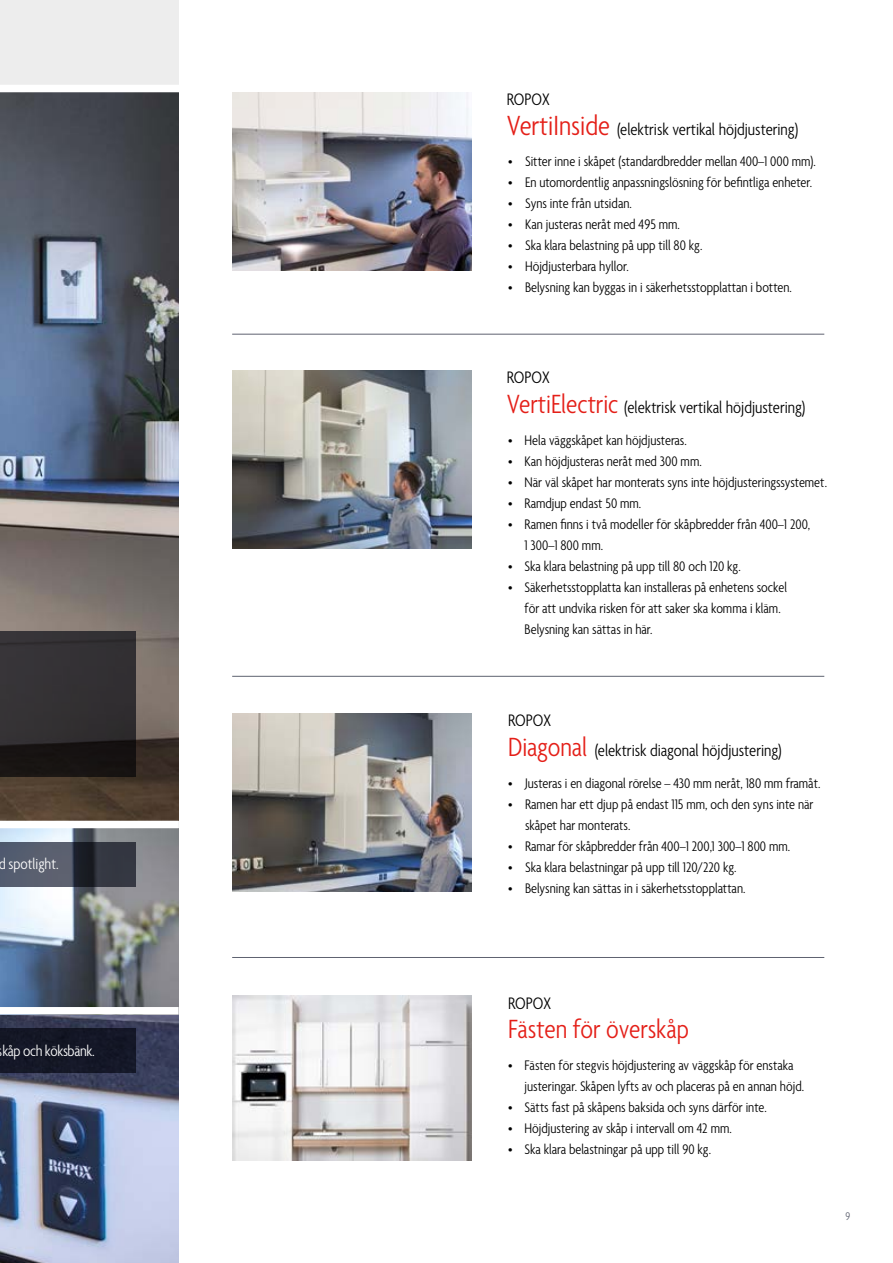
<style>
.page{position:relative;width:893px;height:1263px;background:#fff}
.page>*{position:absolute;margin:0;border:0;box-sizing:border-box;transform-origin:0 0}
.t1{font:300 condensed 30px "Agenda";color:#e41f18}
.t2{font:300 condensed 28.5px "Agenda";color:#e41f18}
.t3{font:300 condensed 18px "Agenda";color:#000}
.t4{font:300 condensed 16.5px "Agenda";letter-spacing:-.02em;color:#fff}
.t5{font:300 condensed 16.5px "Agenda";color:#fff}
.t6{font:300 condensed 15px/21px "Agenda";color:#000}
.t7{font:300 condensed 12px "Agenda";color:#5e6270}
</style>
<div class="page">
<div style="left:0;top:0;width:179px;height:1263px;background:#ededed"></div>
<img style="left:232px;top:713px;width:240px;height:178px">
<img style="left:232px;top:370px;width:240px;height:178px">
<img style="left:232px;top:92px;width:240px;height:178px">
<img style="left:232px;top:996px;width:240px;height:164px">
<img style="left:0;top:92px;width:179px;height:729px">
<svg style="left:0;top:631px;width:136px;height:146px;background:#2c292b"></svg>
<img style="left:0;top:828px;width:179px;height:435px">
<svg style="left:0;top:842px;width:136px;height:45px;background:#434855"></svg>
<div style="left:0;top:1029px;width:136px;height:44px;background:#141726"></div>
<hr style="left:232px;top:334px;width:592px;height:1px;background:#5e6270">
<hr style="left:232px;top:676px;width:592px;height:1px;background:#5e6270">
<hr style="left:232px;top:957px;width:592px;height:1px;background:#5e6270">
<div style="left:0;top:821px;width:179px;height:7px;background:#fff"></div>
<div style="left:0;top:1007px;width:179px;height:7px;background:#fff"></div>
<div style="left:0;top:85px;width:185px;height:7px;background:#fff"></div>
<p class="t5" style="left:-2px;top:855px;width:62px">d spotlight.</p>
<p class="t4" style="left:-2px;top:1042px;width:98px">skåp och köksbänk.</p>
<p class="t3" style="left:507px;top:90px;width:45px">ROPOX</p>
<p class="t1" style="left:507px;top:109px;width:105px">VertiInside</p>
<p class="t6" style="left:508px;top:152px;width:309px">• Sitter inne i skåpet (standardbredder mellan 400–1 000 mm).</p>
<p class="t6" style="left:508px;top:173px;width:306px">• En utomordentlig anpassningslösning för befintliga enheter.</p>
<p class="t6" style="left:508px;top:194px;width:125px">• Syns inte från utsidan.</p>
<p class="t6" style="left:508px;top:215px;width:173px">• Kan justeras neråt med 495 mm.</p>
<p class="t6" style="left:508px;top:236px;width:196px">• Ska klara belastning på upp till 80 kg.</p>
<p class="t6" style="left:508px;top:257px;width:122px">• Höjdjusterbara hyllor.</p>
<p class="t6" style="left:508px;top:278px;width:285px">• Belysning kan byggas in i säkerhetsstopplattan i botten.</p>
<p class="t3" style="left:617px;top:120px;width:183px">(elektrisk vertikal höjdjustering)</p>
<p class="t3" style="left:507px;top:368px;width:45px">ROPOX</p>
<p class="t2" style="left:507px;top:388px;width:113px">VertiElectric</p>
<p class="t3" style="left:624px;top:397px;width:183px">(elektrisk vertikal höjdjustering)</p>
<p class="t6" style="left:508px;top:431px;width:180px">• Hela väggskåpet kan höjdjusteras.</p>
<p class="t6" style="left:508px;top:452px;width:195px">• Kan höjdjusteras neråt med 300 mm.</p>
<p class="t6" style="left:508px;top:473px;width:320px">• När väl skåpet har monterats syns inte höjdjusteringssystemet.</p>
<p class="t6" style="left:508px;top:494px;width:135px">• Ramdjup endast 50 mm.</p>
<p class="t6" style="left:525px;top:515px;width:287px;text-indent:-16px">• Ramen finns i två modeller för skåpbredder från 400–1 200,<br>1 300–1 800 mm.</p>
<p class="t6" style="left:508px;top:557px;width:234px">• Ska klara belastning på upp till 80 och 120 kg.</p>
<p class="t6" style="left:525px;top:578px;width:264px;text-indent:-16px">• Säkerhetsstopplatta kan installeras på enhetens sockel för att undvika risken för att saker ska komma i kläm.<br>Belysning kan sättas in här.</p>
<p class="t3" style="left:508px;top:711px;width:45px">ROPOX</p>
<p class="t2" style="left:508px;top:731px;width:81px">Diagonal</p>
<p class="t6" style="left:508px;top:773px;width:314px">• Justeras i en diagonal rörelse – 430 mm neråt, 180 mm framåt.</p>
<p class="t6" style="left:525px;top:794px;width:290px;text-indent:-17px">• Ramen har ett djup på endast 115 mm, och den syns inte när skåpet har monterats.</p>
<p class="t6" style="left:508px;top:836px;width:284px">• Ramar för skåpbredder från 400–1 200,1 300–1 800 mm.</p>
<p class="t6" style="left:508px;top:857px;width:230px">• Ska klara belastningar på upp till 120/220 kg.</p>
<p class="t6" style="left:508px;top:878px;width:239px">• Belysning kan sättas in i säkerhetsstopplattan.</p>
<p class="t3" style="left:595px;top:740px;width:189px">(elektrisk diagonal höjdjustering)</p>
<p class="t3" style="left:508px;top:993px;width:45px">ROPOX</p>
<p class="t2" style="left:508px;top:1014px;width:182px">Fästen för överskåp</p>
<p class="t6" style="left:525px;top:1056px;width:281px;text-indent:-16px">• Fästen för stegvis höjdjustering av väggskåp för enstaka justeringar. Skåpen lyfts av och placeras på en annan höjd.</p>
<p class="t6" style="left:508px;top:1098px;width:260px">• Sätts fast på skåpens baksida och syns därför inte.</p>
<p class="t6" style="left:508px;top:1119px;width:225px">• Höjdjustering av skåp i intervall om 42 mm.</p>
<p class="t6" style="left:508px;top:1140px;width:204px">• Ska klara belastningar på upp till 90 kg.</p>
<p class="t7" style="left:846px;top:1210px;width:6px">9</p>
</div>
